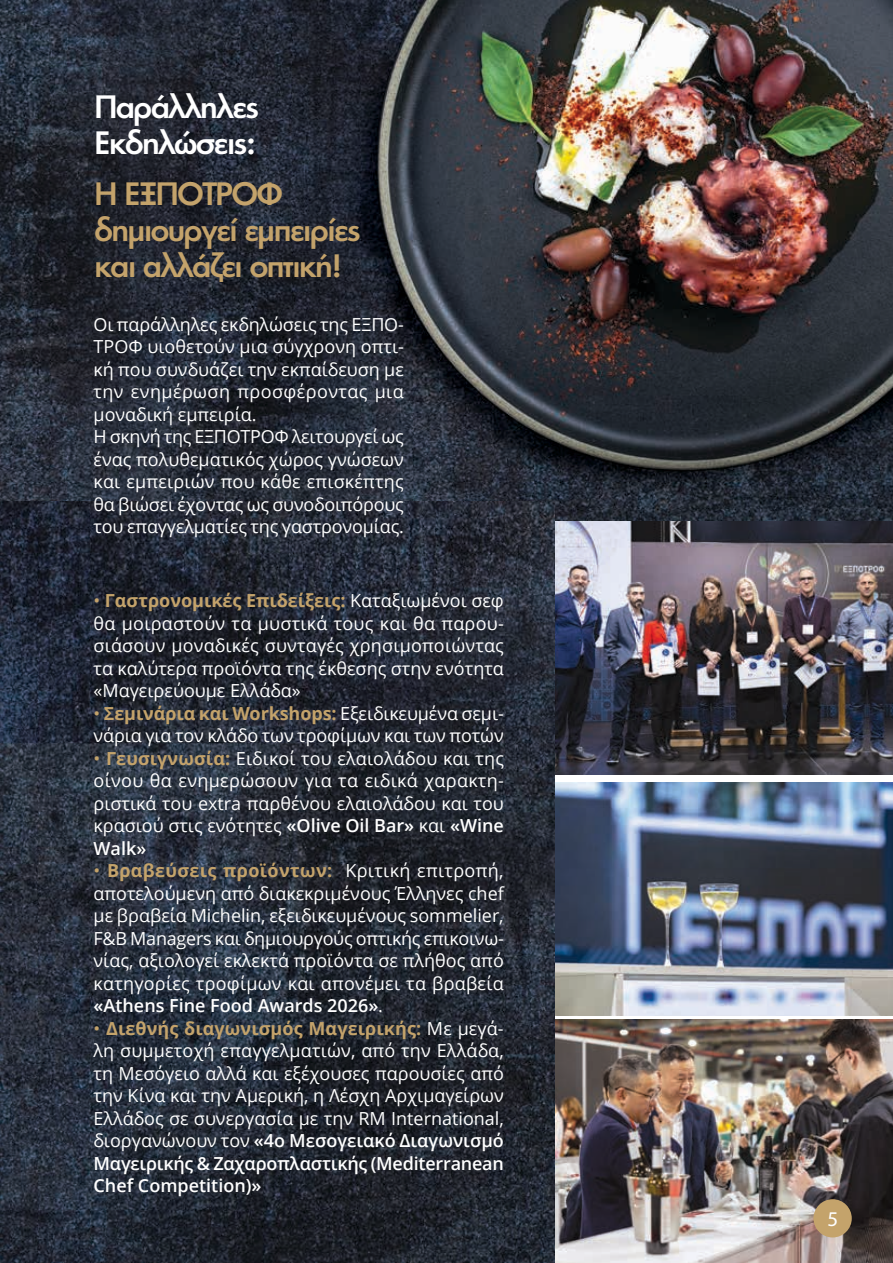
<style>
.page{position:relative;width:893px;height:1263px;background:#fff}
.page>*{position:absolute;margin:0;border:0;box-sizing:border-box;transform-origin:0 0}
.t1{font:500 30px/36px "PF Futura Neu";letter-spacing:-.05em;color:#c4a36b}
.t2{font:500 30px/36px "PF Futura Neu";letter-spacing:-.05em;color:#fff}
.t3{font:21px "Myriad Pro";color:#fff}
.t4{font:18px/22.5px "Open Sans";color:#fff;text-align:justify}
.s1{color:#c4a36b}
.s2{font-weight:700;color:#c4a36b}
.s3{font-weight:600}
</style>
<div class="page">
<img style="left:555px;top:521px;width:338px;height:254px">
<img style="left:555px;top:782px;width:338px;height:234px">
<img style="left:555px;top:1020px;width:338px;height:243px">
<img style="left:0;top:0;width:893px;height:521px">
<img style="left:0;top:502px;width:555px;height:761px">
<div style="left:813px;top:1199px;width:39px;height:38px;background:#c4a36b;border-radius:50%"></div>
<h1 class="t2" style="left:95px;top:88px;width:166px">Παράλληλες<br>Εκδηλώσεις:</h1>
<h1 class="t1" style="left:95px;top:175px;width:268px">H ΕΞΠΟΤΡΟΦ δημιουργεί εμπειρίες και αλλάζει οπτική!</h1>
<p class="t4" style="left:94px;top:313px;width:312px;text-align:left">Οι παράλληλες εκδηλώσεις της ΕΞΠΟ-ΤΡΟΦ υιοθετούν μια σύγχρονη οπτι&shy;κή που συνδυάζει την εκπαίδευση με την ενημέρωση προσφέροντας μια μοναδική εμπειρία.<br>Η σκηνή της ΕΞΠΟΤΡΟΦ λειτουργεί ως ένας πολυθεματικός χώρος γνώσεων και εμπειριών που κάθε επισκέπτης θα βιώσει έχοντας ως συνοδοιπόρους του επαγγελματίες της γαστρονομίας.</p>
<p class="t4" style="left:94px;top:589px;width:412px"><span class="s1">•</span> <span class="s2">Γαστρονομικές Επιδείξεις:</span> Καταξιωμένοι σεφ θα μοιραστούν τα μυστικά τους και θα παρου&shy;σιάσουν μοναδικές συνταγές χρησιμοποιώντας τα καλύτερα προϊόντα της έκθεσης στην ενότητα «Μαγειρεύουμε Ελλάδα»</p>
<p class="t4" style="left:94px;top:701px;width:412px"><span class="s1">•</span> <span class="s2">Σεμινάρια και Workshops:</span> Εξειδικευμένα σεμι&shy;νάρια για τον κλάδο των τροφίμων και των ποτών</p>
<p class="t4" style="left:94px;top:746px;width:412px"><span class="s1">•</span> <span class="s2">Γευσιγνωσία:</span> Ειδικοί του ελαιολάδου και της οίνου θα ενημερώσουν για τα ειδικά χαρακτη&shy;ριστικά του extra παρθένου ελαιολάδου και του κρασιού στις ενότητες <span class="s3">«Olive Oil Bar»</span> και <span class="s3">«Wine Walk»</span></p>
<p class="t4" style="left:94px;top:859px;width:412px"><span class="s1">•</span> <span class="s2">Βραβεύσεις προϊόντων:</span> Κριτική επιτροπή, αποτελούμενη από διακεκριμένους Έλληνες chef με βραβεία Michelin, εξειδικευμένους sommelier, F&amp;B Managers και δημιουργούς οπτικής επικοινω&shy;νίας, αξιολογεί εκλεκτά προϊόντα σε πλήθος από κατηγορίες τροφίμων και απονέμει τα βραβεία <span class="s3">«Athens Fine Food Awards 2026»</span>.</p>
<p class="t4" style="left:94px;top:1016px;width:412px"><span class="s1">•</span> <span class="s2">Διεθνής διαγωνισμός Μαγειρικής:</span> Με μεγά&shy;λη συμμετοχή επαγγελματιών, από την Ελλάδα, τη Μεσόγειο αλλά και εξέχουσες παρουσίες από την Κίνα και την Αμερική, η Λέσχη Αρχιμαγείρων Ελλάδος σε συνεργασία με την RM International, διοργανώνουν τον <span class="s3">«4ο Μεσογειακό Διαγωνισμό Μαγειρικής &amp; Ζαχαροπλαστικής (Mediterranean Chef Competition)»</span></p>
<p class="t3" style="left:827px;top:1206px;width:12px">5</p>
</div>
